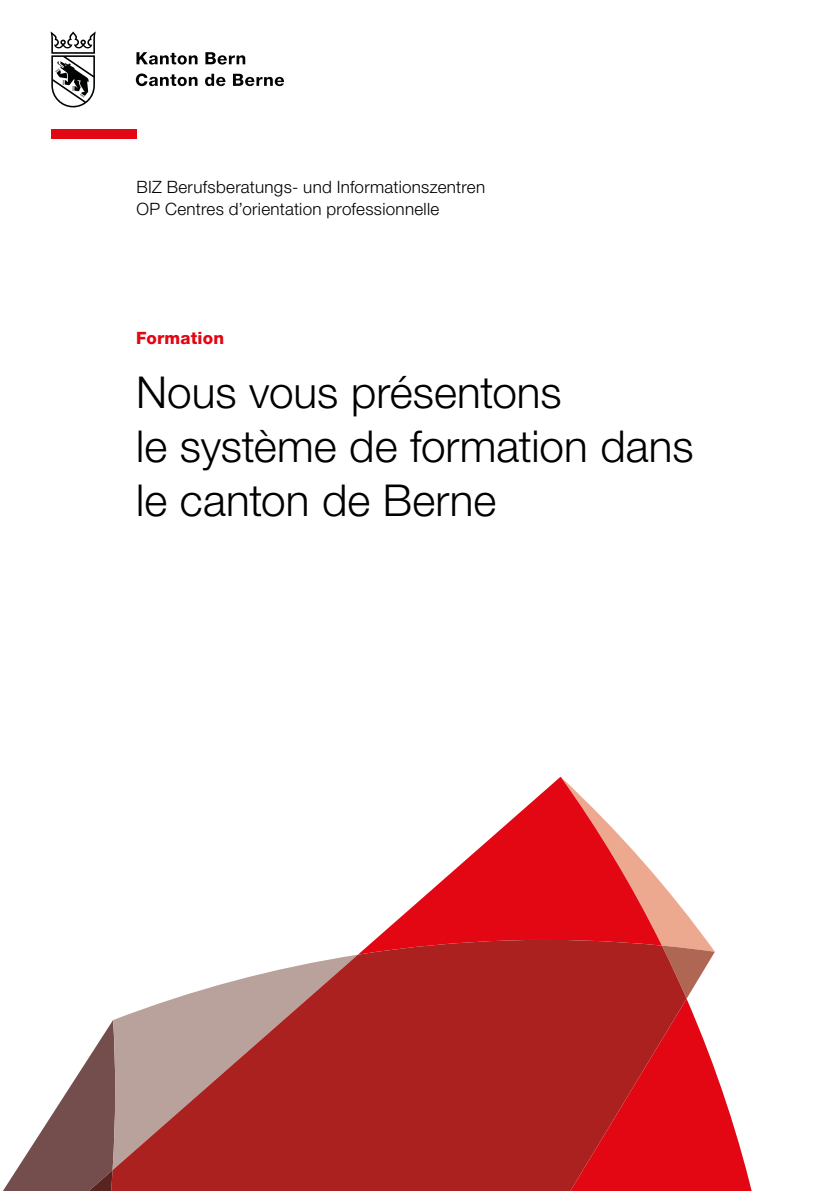
<style>
.page{position:relative;width:840px;height:1191px;background:#fff}
.page>*{position:absolute;margin:0;border:0;box-sizing:border-box;transform-origin:0 0}
.t1{font:300 44px/53.8px "Helvetica Neue LT Std";color:#000}
.t2{font:300 17px/21.6px "Helvetica Neue LT Std";letter-spacing:.015em;color:#000}
.t3{font:800 17px "Helvetica Neue LT Std";letter-spacing:.01em;color:#e30613}
</style>
<div class="page">
<svg style="left:661px;top:883px;width:53px;height:115px"></svg>
<svg style="left:686px;top:998px;width:66px;height:193px;fill:#e30613"></svg>
<svg style="left:380px;top:776px;width:281px;height:159px"></svg>
<svg style="left:114px;top:935px;width:572px;height:256px;background:#b84140"></svg>
<svg style="left:3px;top:1020px;width:113px;height:171px"></svg>
<div style="left:51px;top:129px;width:85px;height:9px;background:#e30613"></div>
<svg style="left:51px;top:31px;width:45px;height:76px"></svg>
<svg style="left:205px;top:74px;width:20px;height:12px"></svg>
<svg style="left:136px;top:73px;width:61px;height:13px"></svg>
<svg style="left:233px;top:74px;width:51px;height:12px"></svg>
<svg style="left:136px;top:52px;width:61px;height:13px"></svg>
<svg style="left:205px;top:52px;width:40px;height:13px"></svg>
<p class="t2" style="left:136px;top:176px;width:350px">BIZ Berufsberatungs- und Informationszentren<br>OP Centres d’orientation professionnelle</p>
<p class="t3" style="left:136px;top:327px;width:89px">Formation</p>
<h1 class="t1" style="left:136px;top:365px;width:558px">Nous vous présentons<br>le système de formation dans le canton de Berne</h1>
</div>
